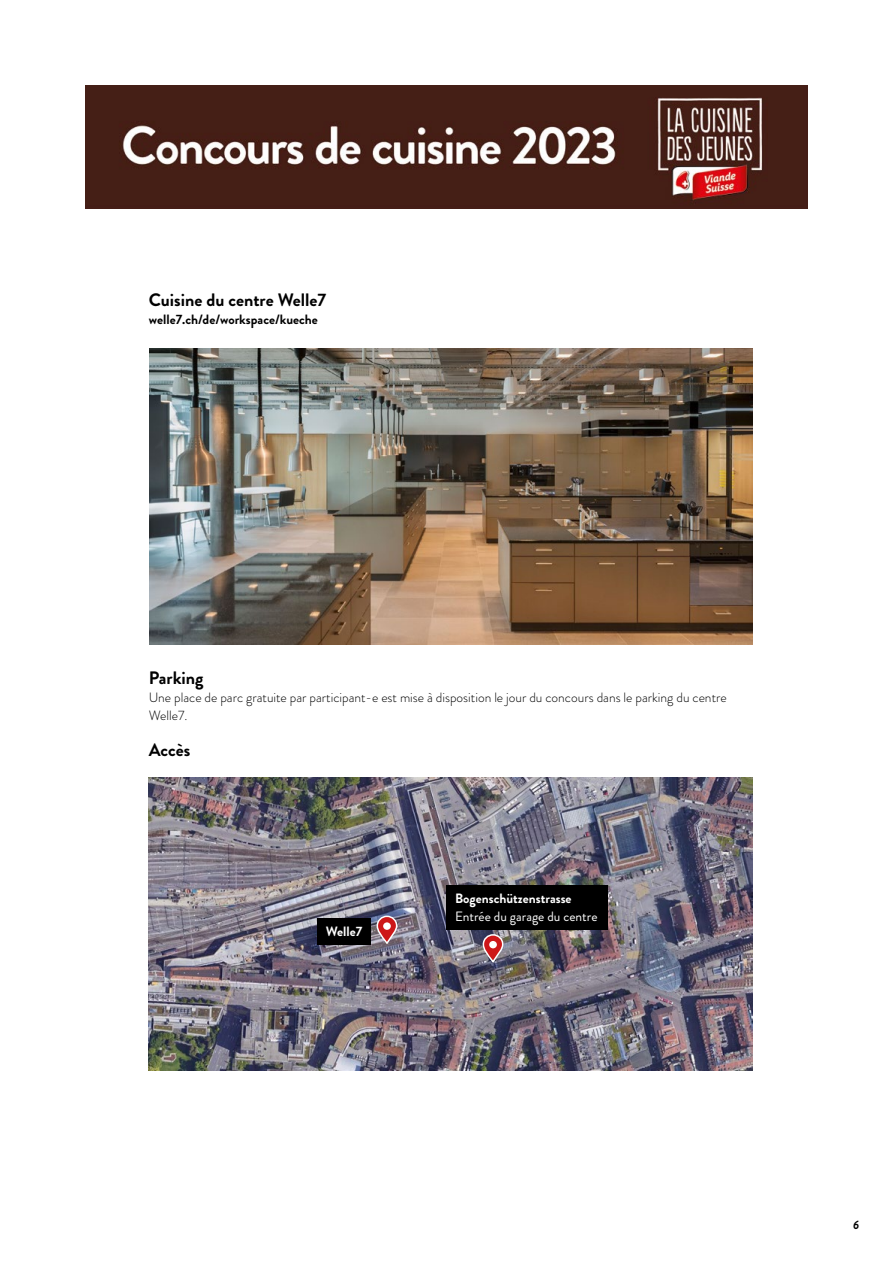
<style>
.page{position:relative;width:893px;height:1263px;background:#fff}
.page>*{position:absolute;margin:0;border:0;box-sizing:border-box;transform-origin:0 0}
.t1{font:700 18px "Brandon Grotesque";color:#000}
.t2{font:300 13.5px/18px "Brandon Grotesque";color:#000}
.t3{font:700 13.5px "Brandon Grotesque";color:#000}
.t4{font:700 13.5px "Brandon Grotesque";color:#fff}
.t5{font:13.5px "Brandon Grotesque";color:#fff}
.t6{font:italic 700 12px "Brandon Grotesque";color:#000}
</style>
<div class="page">
<img style="left:85px;top:85px;width:723px;height:123px">
<img style="left:149px;top:349px;width:603px;height:295px">
<img style="left:149px;top:778px;width:604px;height:292px">
<div style="left:317px;top:918px;width:54px;height:26px;background:#000"></div>
<div style="left:446px;top:885px;width:162px;height:44px;background:#000"></div>
<svg style="left:377px;top:916px;width:20px;height:27px"></svg>
<div style="left:377px;top:915px;width:20px;height:29px;border:2px solid #fff;border-radius:10px"></div>
<div style="left:383px;top:922px;width:8px;height:8px;background:#fff;border-radius:50%"></div>
<svg style="left:483px;top:935px;width:20px;height:27px"></svg>
<div style="left:483px;top:934px;width:20px;height:28px;border:2px solid #fff;border-radius:10px"></div>
<div style="left:489px;top:941px;width:8px;height:7px;background:#fff;border-radius:50%"></div>
<h1 class="t1" style="left:149px;top:287px;width:179px">Cuisine du centre Welle7</h1>
<p class="t3" style="left:149px;top:310px;width:171px">welle7.ch/de/workspace/kueche</p>
<h1 class="t1" style="left:149px;top:665px;width:56px">Parking</h1>
<p class="t2" style="left:149px;top:688px;width:579px">Une place de parc gratuite par participant-e est mise à disposition le jour du concours dans le parking du centre<br>Welle7.</p>
<h1 class="t1" style="left:149px;top:737px;width:43px">Accès</h1>
<p class="t4" style="left:326px;top:922px;width:38px">Welle7</p>
<p class="t4" style="left:455px;top:889px;width:118px">Bogenschützenstrasse</p>
<p class="t5" style="left:455px;top:907px;width:144px">Entrée du garage du centre</p>
<p class="t6" style="left:853px;top:1216px;width:8px">6</p>
</div>
